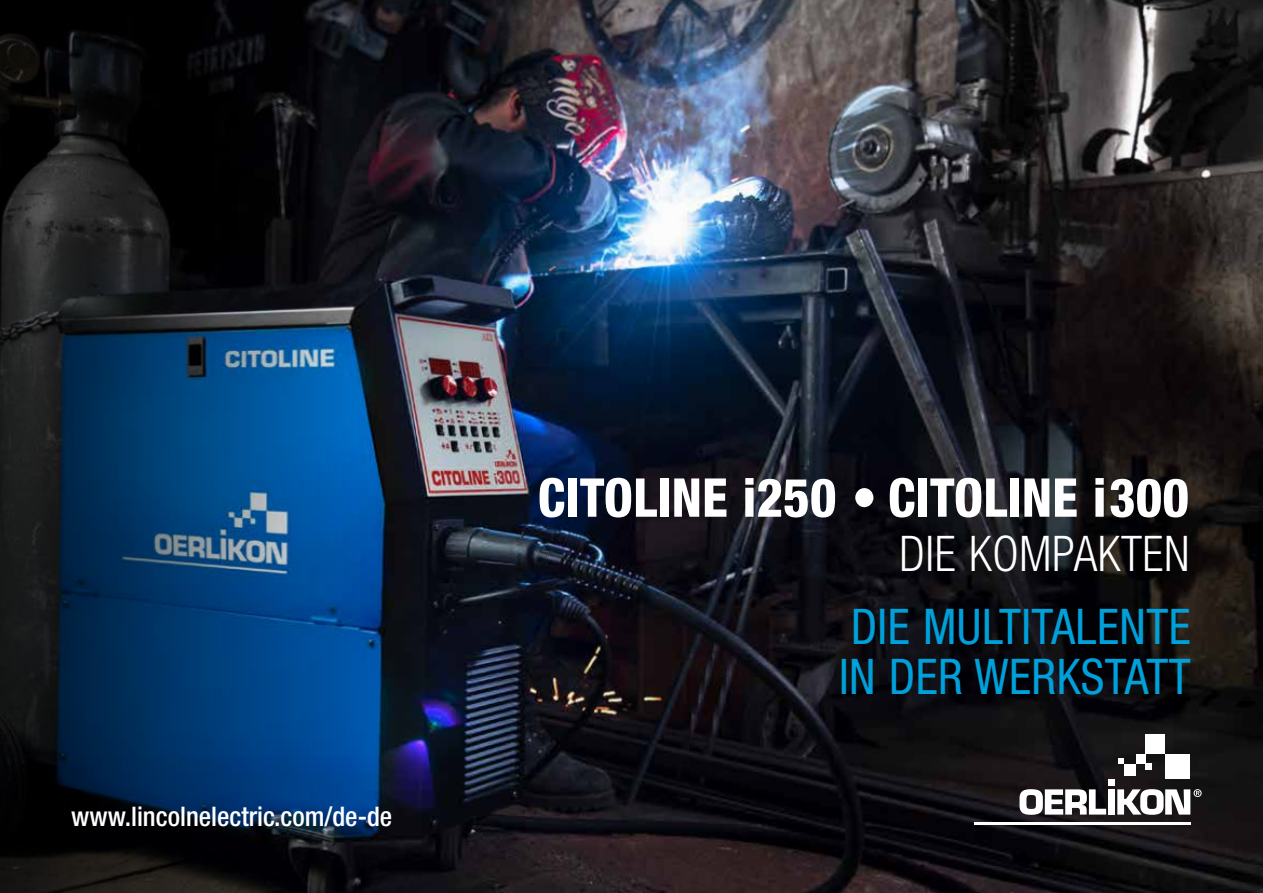
<style>
.page{position:relative;width:1263px;height:893px;background:#fff}
.page>*{position:absolute;margin:0;border:0;box-sizing:border-box;transform-origin:0 0}
.t1{font:800 condensed 53.55px "Helvetica Neue LT Std";letter-spacing:.005em;color:#fff;scale:.95 1}
.t2{font:condensed 49.2px/49.2px "Helvetica Neue LT Std";letter-spacing:.01em;color:#00a0da;scale:.96 1}
.t3{font:300 condensed 49.2px "Helvetica Neue LT Std";letter-spacing:.01em;color:#fff;scale:.96 1}
.t4{font:500 condensed 27px "Helvetica Neue LT Std";color:#fff}
</style>
<div class="page">
<img style="left:376px;top:0;width:887px;height:893px">
<svg style="left:0;top:0;width:376px;height:893px;background:#0b2742"></svg>
<hr style="left:974px;top:822px;width:216px;height:3px;background:#fff">
<div style="left:1124px;top:764px;width:11px;height:11px;background:#fff"></div>
<div style="left:1145px;top:734px;width:20px;height:20px;background:#fff"></div>
<svg style="left:1118px;top:758px;width:6px;height:6px"></svg>
<svg style="left:1145px;top:764px;width:6px;height:6px"></svg>
<div style="left:1135px;top:754px;width:10px;height:10px;background:#fff"></div>
<div style="left:1165px;top:754px;width:25px;height:25px;background:#fff"></div>
<svg style="left:1019px;top:779px;width:183px;height:36px"></svg>
<p class="t4" style="left:71px;top:800px;width:323px">www.lincolnelectric.com/de-de</p>
<p class="t1" style="left:538px;top:464px;width:687px">CITOLINE i250 • CITOLINE i300</p>
<p class="t3" style="left:900px;top:526px;width:303px">DIE KOMPAKTEN</p>
<p class="t2" style="left:839px;top:602px;width:368px">DIE MULTITALENTE<br>IN DER WERKSTATT</p>
</div>
